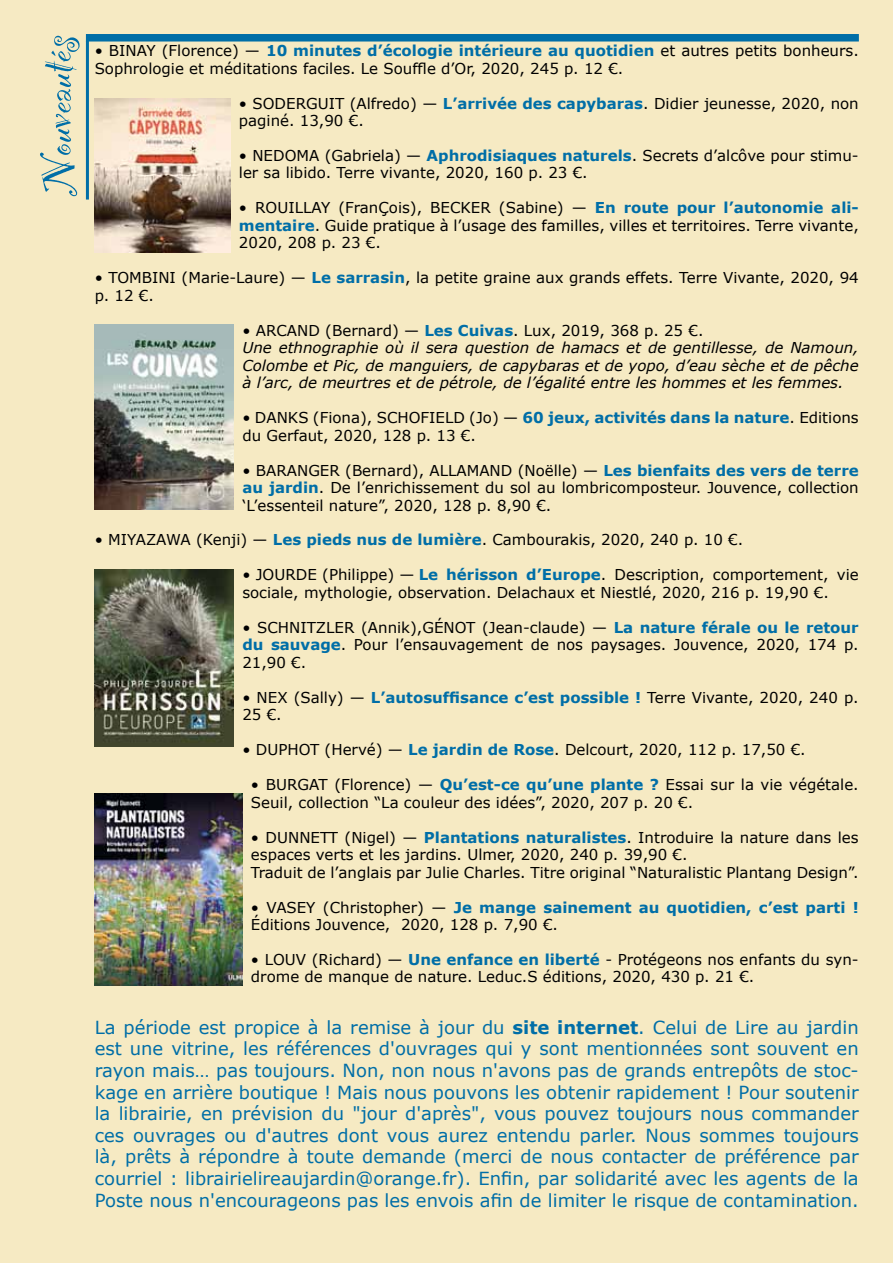
<style>
.page{position:relative;width:893px;height:1263px;background:#f6eac3}
.page>*{position:absolute;margin:0;border:0;box-sizing:border-box;transform-origin:0 0}
.t1{font:54px "Party Let Plain";color:#006ea7}
.t2{font:18px/21.6px "Verdana";color:#006ea7;text-align:justify}
.t3{font:15px/17.5px "Verdana";color:#000}
.t4{font:italic 15px/17.5px "Verdana";color:#000}
.s1{font-weight:700;color:#006ea7}
.s2{font-style:normal}
.s3{font-weight:700;font-style:normal;color:#006ea7}
.s4{font-weight:700}
</style>
<div class="page">
<div style="left:86px;top:34px;width:773px;height:8px;background:#006ea7"></div>
<hr style="left:86px;top:41px;width:3px;height:159px;background:#006ea7">
<img style="left:95px;top:99px;width:135px;height:154px">
<img style="left:95px;top:793px;width:147px;height:192px">
<img style="left:95px;top:570px;width:139px;height:176px">
<img style="left:95px;top:324px;width:139px;height:186px">
<h1 class="t1" style="left:20px;top:196px;width:164px;rotate:-90deg">Nouveautés</h1>
<p class="t3" style="left:95px;top:42px;width:766px">• BINAY (Florence) — <span class="s1">10 minutes d’écologie intérieure au quotidien</span> et autres petits bonheurs.<br>Sophrologie et méditations faciles. Le Souffle d’Or, 2020, 245 p. 12 €.</p>
<p class="t3" style="left:239px;top:95px;width:621px">• SODERGUIT (Alfredo) — <span class="s1">L’arrivée des capybaras</span>. Didier jeunesse, 2020, non paginé. 13,90 €.</p>
<p class="t3" style="left:239px;top:147px;width:621px">• NEDOMA (Gabriela) — <span class="s1">Aphrodisiaques naturels</span>. Secrets d’alcôve pour stimu&shy;ler sa libido. Terre vivante, 2020, 160 p. 23 €.</p>
<p class="t3" style="left:239px;top:199px;width:621px;text-align:justify">• ROUILLAY (FranÇois), BECKER (Sabine) — <span class="s1">En route pour l’autonomie ali&shy;mentaire</span>. Guide pratique à l’usage des familles, villes et territoires. Terre vivante, 2020, 208 p. 23 €.</p>
<p class="t3" style="left:95px;top:269px;width:766px">• TOMBINI (Marie-Laure) — <span class="s1">Le sarrasin</span>, la petite graine aux grands effets. Terre Vivante, 2020, 94 p. 12 €.</p>
<p class="t4" style="left:242px;top:322px;width:618px"><span class="s2">• ARCAND (Bernard) —</span> <span class="s3">Les Cuivas</span><span class="s2">. Lux, 2019, 368 p. 25 €.<br></span>Une ethnographie où il sera question de hamacs et de gentillesse, de Namoun, Colombe et Pic, de manguiers, de capybaras et de yopo, d’eau sèche et de pêche à l’arc, de meurtres et de pétrole, de l’égalité entre les hommes et les femmes.</p>
<p class="t3" style="left:242px;top:409px;width:618px">• DANKS (Fiona), SCHOFIELD (Jo) — <span class="s1">60 jeux, activités dans la nature</span>. Editions du Gerfaut, 2020, 128 p. 13 €.</p>
<p class="t3" style="left:242px;top:462px;width:618px;text-align:justify">• BARANGER (Bernard), ALLAMAND (Noëlle) — <span class="s1">Les bienfaits des vers de terre au jardin</span>. De l’enrichissement du sol au lombricomposteur. Jouvence, collection ‘L’essenteil nature”, 2020, 128 p. 8,90 €.</p>
<p class="t3" style="left:95px;top:531px;width:650px">• MIYAZAWA (Kenji) — <span class="s1">Les pieds nus de lumière</span>. Cambourakis, 2020, 240 p. 10 €.</p>
<p class="t3" style="left:242px;top:566px;width:618px">• JOURDE (Philippe) — <span class="s1">Le hérisson d’Europe</span>. Description, comportement, vie sociale, mythologie, observation. Delachaux et Niestlé, 2020, 216 p. 19,90 €.</p>
<p class="t3" style="left:242px;top:619px;width:618px;text-align:justify">• SCHNITZLER (Annik),GÉNOT (Jean-claude) — <span class="s1">La nature férale ou le retour du sauvage</span>. Pour l’ensauvagement de nos paysages. Jouvence, 2020, 174 p.<br>21,90 €.</p>
<p class="t3" style="left:242px;top:689px;width:618px">• NEX (Sally) — <span class="s1">L’autosuffisance c’est possible !</span> Terre Vivante, 2020, 240 p.<br>25 €.</p>
<p class="t3" style="left:242px;top:741px;width:565px">• DUPHOT (Hervé) — <span class="s1">Le jardin de Rose</span>. Delcourt, 2020, 112 p. 17,50 €.</p>
<p class="t3" style="left:251px;top:776px;width:609px">• BURGAT (Florence) — <span class="s1">Qu’est-ce qu’une plante ?</span> Essai sur la vie végétale.<br>Seuil, collection “La couleur des idées”, 2020, 207 p. 20 €.</p>
<p class="t3" style="left:251px;top:829px;width:609px">• DUNNETT (Nigel) — <span class="s1">Plantations naturalistes</span>. Introduire la nature dans les espaces verts et les jardins. Ulmer, 2020, 240 p. 39,90 €.<br>Traduit de l’anglais par Julie Charles. Titre original “Naturalistic Plantang Design”.</p>
<p class="t3" style="left:251px;top:898px;width:609px">• VASEY (Christopher) — <span class="s1">Je mange sainement au quotidien, c’est parti !<br></span>Éditions Jouvence, 2020, 128 p. 7,90 €.</p>
<p class="t3" style="left:251px;top:951px;width:609px">• LOUV (Richard) — <span class="s1">Une enfance en liberté</span> - Protégeons nos enfants du syn&shy;drome de manque de nature. Leduc.S éditions, 2020, 430 p. 21 €.</p>
<p class="t2" style="left:95px;top:1017px;width:766px">La période est propice à la remise à jour du <span class="s4">site internet</span>. Celui de Lire au jardin est une vitrine, les références d'ouvrages qui y sont mentionnées sont souvent en rayon mais… pas toujours. Non, non nous n'avons pas de grands entrepôts de stoc&shy;kage en arrière boutique ! Mais nous pouvons les obtenir rapidement ! Pour soutenir la librairie, en prévision du "jour d'après", vous pouvez toujours nous commander ces ouvrages ou d'autres dont vous aurez entendu parler. Nous sommes toujours là, prêts à répondre à toute demande (merci de nous contacter de préférence par courriel : librairielireaujardin@orange.fr). Enfin, par solidarité avec les agents de la Poste nous n'encourageons pas les envois afin de limiter le risque de contamination.</p>
</div>
